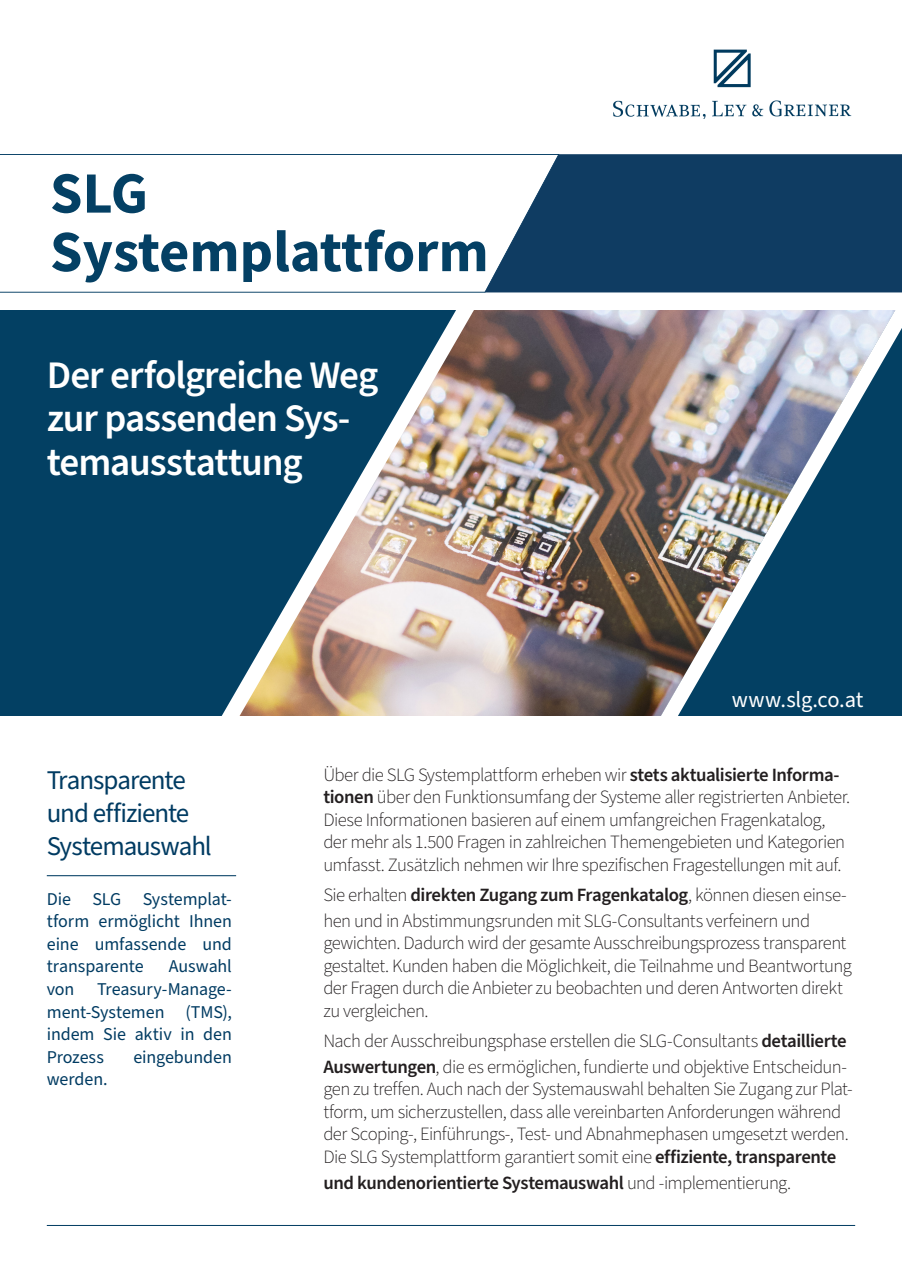
<style>
.page{position:relative;width:902px;height:1272px;background:#fff}
.page>*{position:absolute;margin:0;border:0;box-sizing:border-box;transform-origin:0 0}
.t1{font:58.5px "Source Sans Variable";color:#044064}
.t2{font:600 39px/43.5px "Source Sans Pro";letter-spacing:-.03em;color:#fff}
.t3{font:27px "Source Sans Pro";letter-spacing:-.04em;color:#003b62}
.t4{font:22.5px "Source Sans Pro";letter-spacing:-.01em;color:#fff}
.Aufzählung_Fließtext_9_pt{font:300 18.75px/22.5px "Source Sans Pro";letter-spacing:-.03em;color:#231f20}
.Aufzählung_Fließtext_9_pt-2{font:600 18.75px "Source Sans Pro";letter-spacing:-.025em;color:#231f20}
.t5{font:18px/22.5px "Source Sans Pro";letter-spacing:-.005em;color:#003b62;text-align:justify}
.s1{font-weight:600}
.s2{font-weight:300}
</style>
<div class="page">
<svg style="left:0;top:154px;width:559px;height:139px"></svg>
<div style="left:0;top:310px;width:212px;height:406px;background:#034063"></div>
<img style="left:613px;top:49px;width:239px;height:69px">
<svg style="left:484px;top:154px;width:417px;height:138px;background:#244d70"></svg>
<hr style="left:47px;top:1225px;width:808px;height:1px;background:#003b62">
<div style="left:212px;top:310px;width:26px;height:406px;background:#034063"></div>
<img style="left:238px;top:310px;width:407px;height:406px">
<hr style="left:47px;top:875px;width:189px;height:1px;background:#003b62">
<img style="left:645px;top:310px;width:256px;height:406px">
<p class="t1" style="left:50px;top:158px;width:100px">SLG</p>
<p class="t1" style="left:50px;top:216px;width:440px">Systemplattform</p>
<p class="t2" style="left:47px;top:354px;width:333px">Der erfolgreiche Weg zur passenden Sys-</p>
<p class="t2" style="left:47px;top:441px;width:257px">temausstattung</p>
<p class="t4" style="left:731px;top:684px;width:133px">www.slg.co.at</p>
<p class="t3" style="left:47px;top:762px;width:140px">Transparente</p>
<p class="t3" style="left:47px;top:795px;width:144px">und effiziente</p>
<p class="t3" style="left:47px;top:828px;width:166px">Systemauswahl</p>
<p class="t5" style="left:47px;top:888px;width:186px">Die SLG Systemplat&shy;tform ermöglicht Ihnen eine umfassende und transparente</p>
<p class="t5" style="left:169px;top:955px;width:65px">Auswahl</p>
<p class="t5" style="left:47px;top:978px;width:186px;text-indent:50px">Treasury-Manage&shy;ment-Systemen (TMS), indem Sie aktiv in den Prozess</p>
<p class="t5" style="left:47px;top:978px;width:29px">von</p>
<p class="t5" style="left:133px;top:1045px;width:100px">eingebunden</p>
<p class="t5" style="left:47px;top:1068px;width:62px">werden.</p>
<p class="Aufzählung_Fließtext_9_pt" style="left:323px;top:763px;width:528px">Über die SLG Systemplattform erheben wir <span class="s1">stets aktualisierte Informa&shy;tionen</span> über den Funktionsumfang der Systeme aller registrierten Anbieter.<br>Diese Informationen basieren auf einem umfangreichen Fragenkatalog, der mehr als 1.500 Fragen in zahlreichen Themengebieten und Kategorien umfasst. Zusätzlich nehmen wir Ihre spezifischen Fragestellungen mit auf.</p>
<p class="Aufzählung_Fließtext_9_pt" style="left:323px;top:882px;width:524px;line-height:25.5px">Sie erhalten <span class="s1">direkten Zugang zum Fragenkatalog</span>, können diesen einse&shy;hen und in Abstimmungsrunden mit SLG-Consultants verfeinern und</p>
<p class="Aufzählung_Fließtext_9_pt" style="left:323px;top:932px;width:530px">gewichten. Dadurch wird der gesamte Ausschreibungsprozess transparent gestaltet. Kunden haben die Möglichkeit, die Teilnahme und Beantwortung der Fragen durch die Anbieter zu beobachten und deren Antworten direkt zu vergleichen.</p>
<p class="Aufzählung_Fließtext_9_pt" style="left:323px;top:1029px;width:525px;line-height:25.5px">Nach der Ausschreibungsphase erstellen die SLG-Consultants <span class="s1">detaillierte<br>Auswertungen</span>, die es ermöglichen, fundierte und objektive Entscheidun-</p>
<p class="Aufzählung_Fließtext_9_pt" style="left:323px;top:1078px;width:530px">gen zu treffen. Auch nach der Systemauswahl behalten Sie Zugang zur Plat&shy;tform, um sicherzustellen, dass alle vereinbarten Anforderungen während der Scoping-, Einführungs-, Test- und Abnahmephasen umgesetzt werden.<br>Die SLG Systemplattform garantiert somit eine <span class="s1">effiziente, transparente</span></p>
<p class="Aufzählung_Fließtext_9_pt-2" style="left:323px;top:1169px;width:469px">und kundenorientierte Systemauswahl <span class="s2">und -implementierung.</span></p>
</div>
